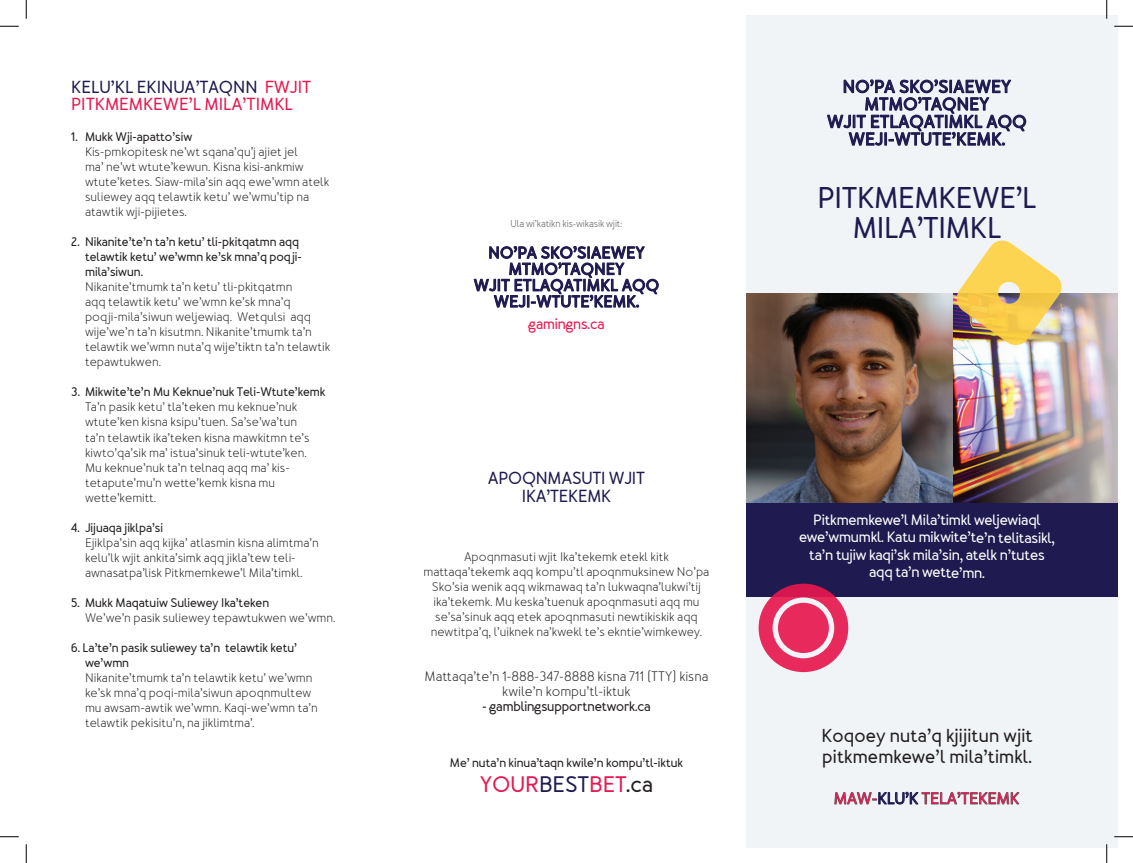
<style>
.page{position:relative;width:1133px;height:863px;background:#fff}
.page>*{position:absolute;margin:0;border:0;box-sizing:border-box;transform-origin:0 0}
.t1{font:700 30px/30px "Merlo Round";letter-spacing:-.01em;color:#1f1a50;text-align:center}
.t2{font:700 22.5px "Merlo Round";color:#e7174f}
.t3{font:700 18.75px/21.2px "Merlo Round";letter-spacing:.01em;color:#231f20}
.t4{font:700 17.5px/17.5px "Merlo Round";letter-spacing:.02em;color:#1f1a50;text-align:center}
.t5{font:700 17.5px/17.5px "Merlo Round";color:#e7174f}
.t6{font:700 17.5px/17.5px "Merlo Round";letter-spacing:-.01em;color:#1f1a50;text-align:center}
.t7{font:700 16.25px/16.2px "Merlo Round";letter-spacing:.02em;color:#1f1a50;text-align:center}
.t8{font:700 16.25px "Merlo Round";color:#e7174f}
.t9{font:700 15px/17.5px "Merlo Round";letter-spacing:-.01em;color:#fff;text-align:center}
.t10{font:700 15px "Merlo Round";letter-spacing:-.01em;color:#e7174f}
.t11{font:13.75px/15px "Merlo Round";color:#231f20;text-align:center}
.t12{font:700 13.75px "Merlo Round";letter-spacing:-.01em;color:#231f20}
.t13{font:12.5px/15px "Merlo Round";color:#231f20}
.t14{font:700 12.5px/15px "Merlo Round";color:#231f20}
.t15{font:10px "Merlo Round";letter-spacing:-.01em;color:#57585a}
.s1{color:#1f1a50}
.s2{color:#231f20}
</style>
<div class="page">
<div style="left:746px;top:15px;width:372px;height:833px;background:#f1f4f6"></div>
<img style="left:746px;top:294px;width:207px;height:209px">
<img style="left:953px;top:294px;width:165px;height:209px">
<div style="left:746px;top:503px;width:372px;height:94px;background:#1f1a50"></div>
<img style="left:954px;top:240px;width:109px;height:107px">
<svg style="left:758px;top:583px;width:90px;height:89px"></svg>
<svg style="left:827px;top:79px;width:199px;height:67px"></svg>
<svg style="left:834px;top:791px;width:185px;height:14px"></svg>
<svg style="left:473px;top:245px;width:186px;height:63px"></svg>
<svg style="left:0;top:25px;width:19px;height:2px"></svg>
<svg style="left:1114px;top:25px;width:18px;height:2px"></svg>
<svg style="left:0;top:836px;width:19px;height:1px"></svg>
<svg style="left:1114px;top:836px;width:18px;height:1px"></svg>
<svg style="left:25px;top:0;width:2px;height:19px"></svg>
<svg style="left:25px;top:844px;width:2px;height:18px"></svg>
<svg style="left:1106px;top:0;width:1px;height:19px"></svg>
<svg style="left:1106px;top:844px;width:1px;height:18px"></svg>
<h3 class="t5" style="left:71px;top:79px;width:242px"><span class="s1">KELU’KL EKINUA’TAQNN</span> FWJIT<br>PITKMEMKEWE’L MILA’TIMKL</h3>
<p class="t14" style="left:71px;top:130px;width:123px">1. Mukk Wji-apatto’siw</p>
<p class="t13" style="left:85px;top:145px;width:246px">Kis-pmkopitesk ne’wt sqana’qu’j ajiet jel<br>ma’ ne’wt wtute’kewun. Kisna kisi-ankmiw wtute’ketes. Siaw-mila’sin aqq ewe’wmn atelk suliewey aqq telawtik ketu’ we’wmu’tip na atawtik wji-pijietes.</p>
<p class="t14" style="left:85px;top:235px;width:218px;text-indent:-14px">2. Nikanite’te’n ta’n ketu’ tli-pkitqatmn aqq telawtik ketu’ we’wmn ke’sk mna’q poqji&shy;mila’siwun.</p>
<p class="t13" style="left:85px;top:280px;width:247px">Nikanite’tmumk ta’n ketu’ tli-pkitqatmn<br>aqq telawtik ketu’ we’wmn ke’sk mna’q poqji-mila’siwun weljewiaq. Wetqulsi aqq wije’we’n ta’n kisutmn. Nikanite’tmumk ta’n telawtik we’wmn nuta’q wije’tiktn ta’n telawtik tepawtukwen.</p>
<p class="t14" style="left:71px;top:385px;width:255px">3. Mikwite’te’n Mu Keknue’nuk Teli-Wtute’kemk</p>
<p class="t13" style="left:85px;top:400px;width:226px">Ta’n pasik ketu’ tla’teken mu keknue’nuk wtute’ken kisna ksipu’tuen. Sa’se’wa’tun ta’n telawtik ika’teken kisna mawkitmn te’s kiwto’qa’sik ma’ istua’sinuk teli-wtute’ken.<br>Mu keknue’nuk ta’n telnaq aqq ma’ kis&shy;tetapute’mu’n wette’kemk kisna mu wette’kemitt.</p>
<p class="t14" style="left:71px;top:520px;width:93px">4. Jijuaqa jiklpa’si</p>
<p class="t13" style="left:85px;top:535px;width:235px">Ejiklpa’sin aqq kijka’ atlasmin kisna alimtma’n kelu’lk wjit ankita’simk aqq jikla’tew teli&shy;awnasatpa’lisk Pitkmemkewe’l Mila’timkl.</p>
<p class="t14" style="left:71px;top:595px;width:199px">5. Mukk Maqatuiw Suliewey Ika’teken</p>
<p class="t13" style="left:85px;top:610px;width:252px">We’we’n pasik suliewey tepawtukwen we’wmn.</p>
<p class="t14" style="left:85px;top:640px;width:213px;text-indent:-14px">6. La’te’n pasik suliewey ta’n telawtik ketu’ we’wmn</p>
<p class="t13" style="left:85px;top:670px;width:234px">Nikanite’tmumk ta’n telawtik ketu’ we’wmn ke’sk mna’q poqi-mila’siwun apoqnmultew mu awsam-awtik we’wmn. Kaqi-we’wmn ta’n telawtik pekisitu’n, na jiklimtma’.</p>
<p class="t15" style="left:510px;top:217px;width:113px">Ula wi’katikn kis-wikasik wjit:</p>
<h3 class="t7" style="left:474px;top:245px;width:187px">NO’PA SKO’SIAEWEY<br>MTMO’TAQNEY<br>WJIT ETLAQATIMKL AQQ<br>WEJI-WTUTE’KEMK.</h3>
<p class="t10" style="left:528px;top:315px;width:78px">gamingns.ca</p>
<h3 class="t6" style="left:488px;top:470px;width:159px">APOQNMASUTI WJIT<br>IKA’TEKEMK</h3>
<p class="t13" style="left:423px;top:549px;width:287px;text-align:center">Apoqnmasuti wjit Ika’tekemk etekl kitk mattaqa’tekemk aqq kompu’tl apoqnmuksinew No’pa Sko’sia wenik aqq wikmawaq ta’n lukwaqna’lukwi’tij ika’tekemk. Mu keska’tuenuk apoqnmasuti aqq mu se’sa’sinuk aqq etek apoqnmasuti newtikiskik aqq newtitpa’q, l’uiknek na’kwekl te’s ekntie’wimkewey.</p>
<p class="t11" style="left:424px;top:669px;width:285px">Mattaqa’te’n 1-888-347-8888 kisna 711 (TTY) kisna kwile’n kompu’tl-iktuk</p>
<p class="t12" style="left:482px;top:697px;width:170px">- gamblingsupportnetwork.ca</p>
<p class="t14" style="left:450px;top:756px;width:235px">Me’ nuta’n kinua’taqn kwile’n kompu’tl-iktuk</p>
<h2 class="t2" style="left:480px;top:771px;width:175px">YOUR<span class="s1">BEST</span>BET<span class="s2">.ca</span></h2>
<h3 class="t4" style="left:827px;top:79px;width:201px">NO’PA SKO’SIAEWEY<br>MTMO’TAQNEY<br>WJIT ETLAQATIMKL AQQ<br>WEJI-WTUTE’KEMK.</h3>
<h1 class="t1" style="left:817px;top:184px;width:220px">PITKMEMKEWE’L<br>MILA’TIMKL</h1>
<p class="t9" style="left:799px;top:512px;width:257px">Pitkmemkewe’l Mila’timkl weljewiaql ewe’wmumkl. Katu mikwite’te’n telitasikl, ta’n tujiw kaqi’sk mila’sin, atelk n’tutes aqq ta’n wette’mn.</p>
<h3 class="t3" style="left:821px;top:726px;width:213px">Koqoey nuta’q kjijitun wjit pitkmemkewe’l mila’timkl.</h3>
<h3 class="t8" style="left:833px;top:788px;width:187px">MAW-<span class="s1">KLU’K</span> TELA’TEKEMK</h3>
</div>
